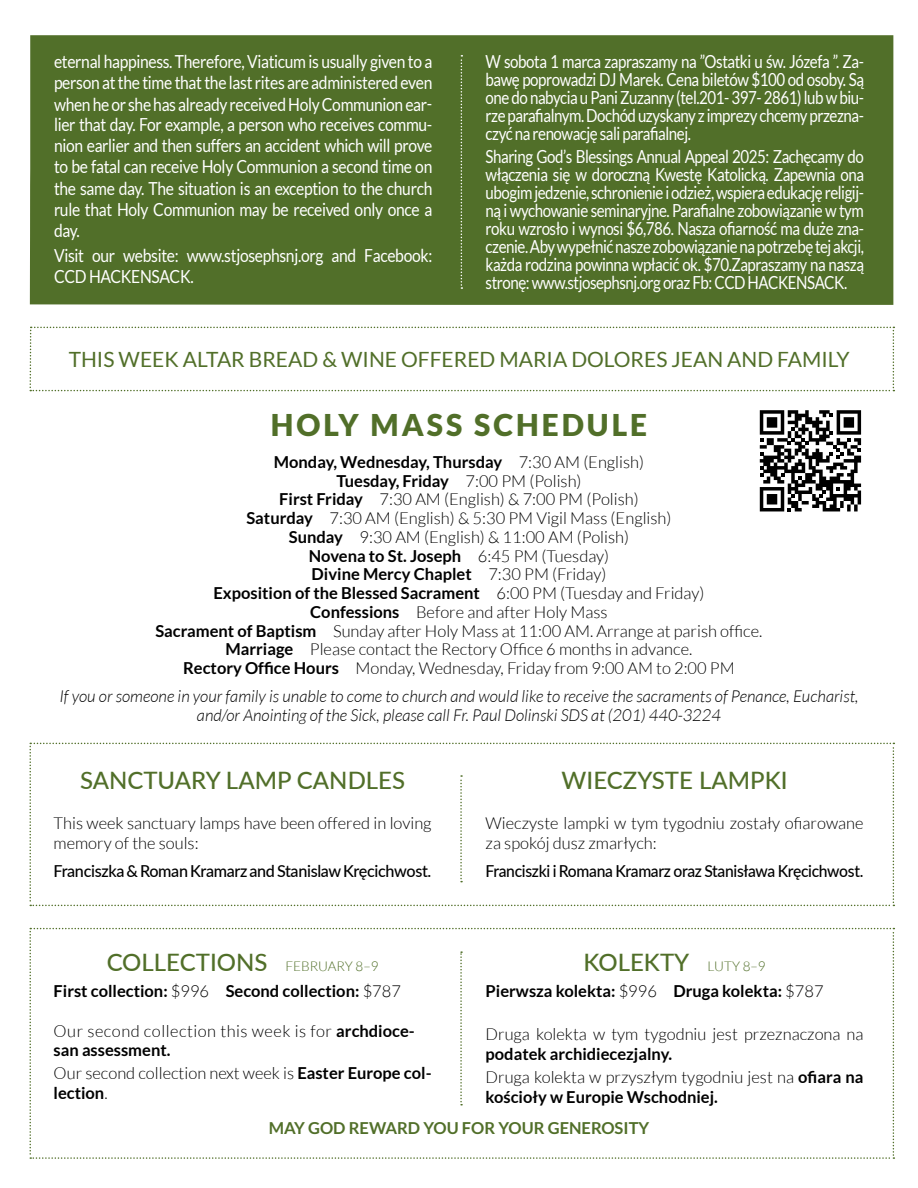
<style>
.page{position:relative;width:918px;height:1188px;background:#fff}
.page>*{position:absolute;margin:0;border:0;box-sizing:border-box;transform-origin:0 0}
.t1{font:900 30px "Lato";letter-spacing:.1em;color:#516f29}
.t2{font:500 24px "Lato";color:#516f29}
.t3{font:21px "Lato";color:#516f29}
.t4{font:18px/18px "Lato";letter-spacing:-.03em;color:#fff;text-align:justify;scale:.84 1}
.t5{font:18px/21px "Lato";letter-spacing:-.03em;color:#fff;text-align:justify;scale:.87 1}
.t6{font:300 16.5px/18.8px "Lato";color:#000}
.t7{font:italic 300 16.5px/18.8px "Lato";color:#000;text-align:center}
.t8{font:700 16.5px "Lato";color:#000}
.t9{font:300 16.5px/19.8px "Lato";letter-spacing:.03em;color:#000}
.t10{font:500 16.5px "Lato";letter-spacing:-.02em;color:#000;scale:.95 1}
.t11{font:500 16.5px "Lato";letter-spacing:-.02em;color:#000}
.t12{font:700 16.5px "Lato";color:#516f29}
.s1{font-weight:700}
.s2{font-weight:300;font-size:13.5px}
.s3{font-weight:300}
</style>
<div class="page">
<div style="left:30px;top:35px;width:863px;height:270px;background:#516f29"></div>
<svg style="left:29px;top:743px;width:865px;height:163px"></svg>
<svg style="left:29px;top:928px;width:865px;height:231px"></svg>
<svg style="left:759px;top:410px;width:103px;height:102px"></svg>
<svg style="left:760px;top:410px;width:101px;height:101px"></svg>
<svg style="left:30px;top:327px;width:864px;height:64px"></svg>
<svg style="left:461px;top:55px;width:1px;height:234px"></svg>
<p class="t5" style="left:54px;top:51px;width:436px">eternal happiness. Therefore, Viaticum is usually given to a person at the time that the last rites are administered even when he or she has already received Holy Communion ear&shy;lier that day. For example, a person who receives commu&shy;nion earlier and then suffers an accident which will prove to be fatal can receive Holy Communion a second time on the same day. The situation is an exception to the church rule that Holy Communion may be received only once a day.</p>
<p class="t5" style="left:54px;top:245px;width:436px">Visit our website: www.stjosephsnj.org and Facebook:<br>CCD HACKENSACK.</p>
<p class="t4" style="left:486px;top:53px;width:452px">W sobota 1 marca zapraszamy na ”Ostatki u św. Józefa ”. Za&shy;bawę poprowadzi DJ Marek. Cena biletów $100 od osoby. Są one do nabycia u Pani Zuzanny (tel.201- 397- 2861) lub w biu&shy;rze parafialnym. Dochód uzyskany z imprezy chcemy przezna&shy;czyć na renowację sali parafialnej.</p>
<p class="t4" style="left:486px;top:147px;width:452px">Sharing God’s Blessings Annual Appeal 2025: Zachęcamy do włączenia się w doroczną Kwestę Katolicką. Zapewnia ona ubogim jedzenie, schronienie i odzież, wspiera edukację religij&shy;ną i wychowanie seminaryjne. Parafialne zobowiązanie w tym roku wzrosło i wynosi $6,786. Nasza ofiarność ma duże zna&shy;czenie. Aby wypełnić nasze zobowiązanie na potrzebę tej akcji, każda rodzina powinna wpłacić ok. $70.Zapraszamy na naszą stronę: www.stjosephsnj.org oraz Fb: CCD HACKENSACK.</p>
<p class="t3" style="left:69px;top:347px;width:782px">THIS WEEK ALTAR BREAD &amp; WINE OFFERED MARIA DOLORES JEAN AND FAMILY</p>
<h1 class="t1" style="left:271px;top:407px;width:378px">HOLY MASS SCHEDULE</h1>
<p class="t6" style="left:155px;top:453px;width:609px;text-align:center"><span class="s1">Monday, Wednesday, Thursday</span> 7:30 AM (English)<br><span class="s1">Tuesday, Friday</span> 7:00 PM (Polish)<br><span class="s1">First Friday</span> 7:30 AM (English) &amp; 7:00 PM (Polish)<br><span class="s1">Saturday</span> 7:30 AM (English) &amp; 5:30 PM Vigil Mass (English)<br><span class="s1">Sunday</span> 9:30 AM (English) &amp; 11:00 AM (Polish)<br><span class="s1">Novena to St. Joseph</span> 6:45 PM (Tuesday)<br><span class="s1">Divine Mercy Chaplet</span> 7:30 PM (Friday)<br><span class="s1">Exposition of the Blessed Sacrament</span> 6:00 PM (Tuesday and Friday)<br><span class="s1">Confessions</span> Before and after Holy Mass<br><span class="s1">Sacrament of Baptism</span> Sunday after Holy Mass at 11:00 AM. Arrange at parish office.<br><span class="s1">Marriage</span> Please contact the Rectory Office 6 months in advance.<br><span class="s1">Rectory Office Hours</span> Monday, Wednesday, Friday from 9:00 AM to 2:00 PM</p>
<p class="t7" style="left:59px;top:687px;width:801px">If you or someone in your family is unable to come to church and would like to receive the sacraments of Penance, Eucharist, and/or Anointing of the Sick, please call Fr. Paul Dolinski SDS at (201) 440-3224</p>
<h2 class="t2" style="left:80px;top:763px;width:327px">SANCTUARY LAMP CANDLES</h2>
<p class="t6" style="left:54px;top:813px;width:379px;line-height:19.8px">This week sanctuary lamps have been offered in loving memory of the souls:</p>
<p class="t11" style="left:54px;top:860px;width:379px">Franciszka &amp; Roman Kramarz and Stanislaw Kręcichwost.</p>
<h2 class="t2" style="left:562px;top:763px;width:227px">WIECZYSTE LAMPKI</h2>
<p class="t6" style="left:486px;top:813px;width:379px;line-height:19.8px">Wieczyste lampki w tym tygodniu zostały ofiarowane za spokój dusz zmarłych:</p>
<p class="t10" style="left:486px;top:860px;width:399px">Franciszki i Romana Kramarz oraz Stanisława Kręcichwost.</p>
<h2 class="t2" style="left:107px;top:945px;width:273px">COLLECTIONS <span class="s2">FEBRUARY 8–9</span></h2>
<p class="t8" style="left:54px;top:982px;width:349px">First collection: <span class="s3">$996</span> Second collection: <span class="s3">$787</span></p>
<p class="t9" style="left:54px;top:1021px;width:363px">Our second collection this week is for <span class="s1">archdioce&shy;san assessment.</span></p>
<p class="t6" style="left:54px;top:1064px;width:379px;line-height:19.8px">Our second collection next week is <span class="s1">Easter Europe col&shy;lection</span>.</p>
<h2 class="t2" style="left:583px;top:945px;width:184px">KOLEKTY <span class="s2">LUTY 8–9</span></h2>
<p class="t8" style="left:486px;top:982px;width:339px">Pierwsza kolekta: <span class="s3">$996</span> Druga kolekta: <span class="s3">$787</span></p>
<p class="t6" style="left:486px;top:1025px;width:379px">Druga kolekta w tym tygodniu jest przeznaczona na</p>
<p class="t6" style="left:486px;top:1042px;width:379px;line-height:23.1px"><span class="s1">podatek archidiecezjalny.<br></span>Druga kolekta w przyszłym tygodniu jest na <span class="s1">ofiara na</span></p>
<p class="t8" style="left:486px;top:1087px;width:234px">kościoły w Europie Wschodniej.</p>
<p class="t12" style="left:269px;top:1118px;width:382px">MAY GOD REWARD YOU FOR YOUR GENEROSITY</p>
</div>
